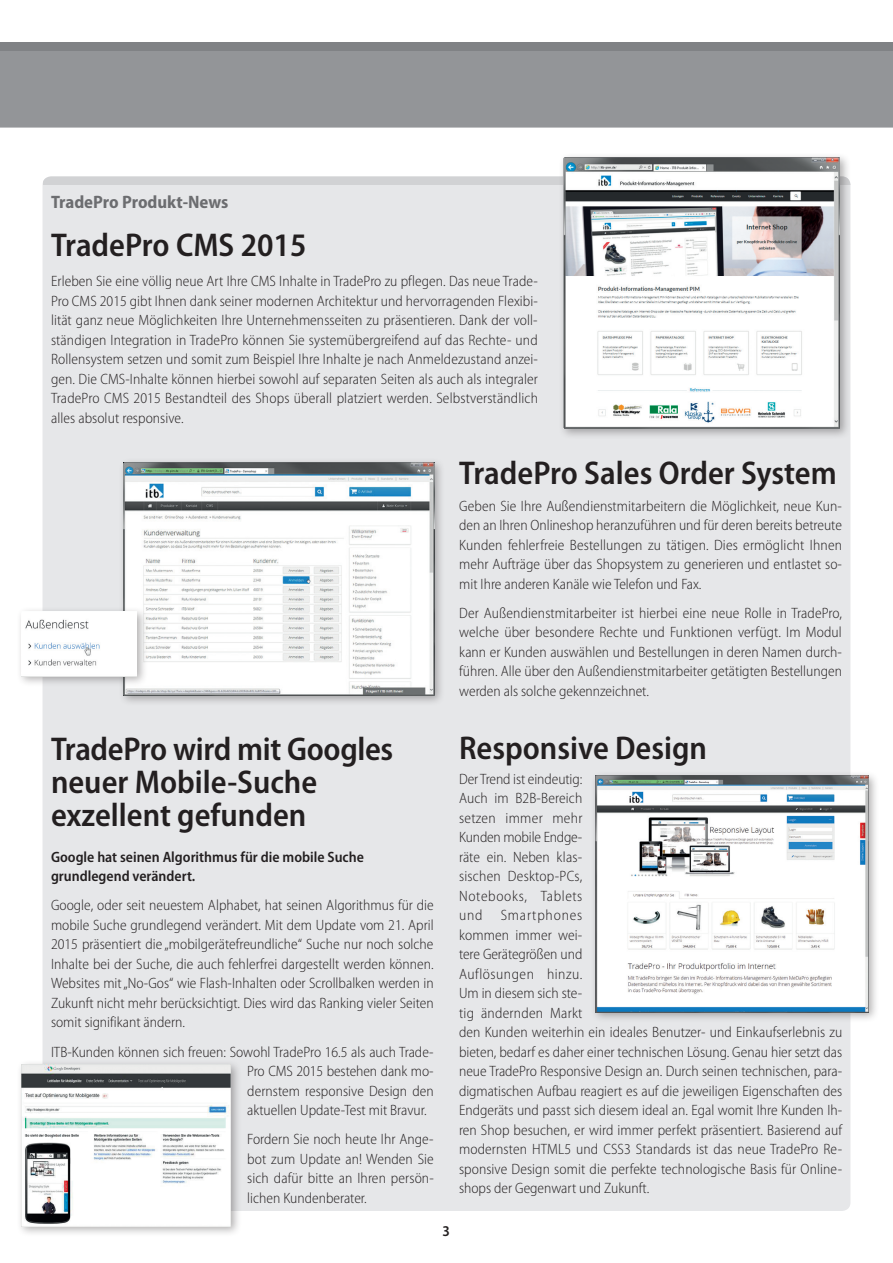
<style>
.page{position:relative;width:893px;height:1263px;background:#fff}
.page>*{position:absolute;margin:0;border:0;box-sizing:border-box;transform-origin:0 0}
.t1{font:600 semi-condensed 33px/33px "Myriad Pro";color:#231f20}
.t2{font:700 semi-condensed 18px "Myriad Pro";letter-spacing:-.005em;color:#6c6d70}
.t3{font:300 semi-condensed 15px/19.5px "Myriad Pro";color:#231f20;text-align:justify}
.t4{font:600 semi-condensed 15px/19.5px "Myriad Pro";color:#231f20}
</style>
<div class="page">
<div style="left:0;top:51px;width:893px;height:77px;background:#939598"></div>
<div style="left:0;top:43px;width:893px;height:8px;background:#808285"></div>
<div style="left:43px;top:176px;width:807px;height:1035px;background:#e6e7e9;border-radius:9px"></div>
<div style="left:43px;top:176px;width:807px;height:8px;background:#d1d2d4"></div>
<div style="left:559px;top:152px;width:292px;height:287px;background:#231f20;opacity:.35"></div>
<img style="left:564px;top:157px;width:276px;height:271px">
<div style="left:118px;top:458px;width:328px;height:248px;background:#231f20;opacity:.35"></div>
<img style="left:124px;top:463px;width:310px;height:232px">
<div style="left:16px;top:607px;width:132px;height:81px;background:#231f20;opacity:.35"></div>
<img style="left:21px;top:612px;width:116px;height:64px">
<div style="left:590px;top:771px;width:289px;height:252px;background:#231f20;opacity:.35"></div>
<img style="left:595px;top:776px;width:273px;height:236px">
<div style="left:16px;top:1059px;width:225px;height:178px;background:#231f20;opacity:.35"></div>
<img style="left:21px;top:1064px;width:209px;height:162px">
<p class="t2" style="left:51px;top:192px;width:179px">TradePro Produkt-News</p>
<h1 class="t1" style="left:51px;top:229px;width:257px">TradePro CMS 2015</h1>
<p class="t3" style="left:51px;top:272px;width:488px">Erleben Sie eine völlig neue Art Ihre CMS Inhalte in TradePro zu pflegen. Das neue Trade-Pro CMS 2015 gibt Ihnen dank seiner modernen Architektur und hervorragenden Flexibi&shy;lität ganz neue Möglichkeiten Ihre Unternehmensseiten zu präsentieren. Dank der voll&shy;ständigen Integration in TradePro können Sie systemübergreifend auf das Rechte- und Rollensystem setzen und somit zum Beispiel Ihre Inhalte je nach Anmeldezustand anzei&shy;gen. Die CMS-Inhalte können hierbei sowohl auf separaten Seiten als auch als integraler TradePro CMS 2015 Bestandteil des Shops überall platziert werden. Selbstverständlich alles absolut responsive.</p>
<h1 class="t1" style="left:459px;top:457px;width:379px">TradePro Sales Order System</h1>
<p class="t3" style="left:459px;top:496px;width:384px">Geben Sie Ihre Außendienstmitarbeitern die Möglichkeit, neue Kun&shy;den an Ihren Onlineshop heranzuführen und für deren bereits betreute Kunden fehlerfreie Bestellungen zu tätigen. Dies ermöglicht Ihnen mehr Aufträge über das Shopsystem zu generieren und entlastet so&shy;mit Ihre anderen Kanäle wie Telefon und Fax.</p>
<p class="t3" style="left:459px;top:603px;width:384px">Der Außendienstmitarbeiter ist hierbei eine neue Rolle in TradePro, welche über besondere Rechte und Funktionen verfügt. Im Modul kann er Kunden auswählen und Bestellungen in deren Namen durch&shy;führen. Alle über den Außendienstmitarbeiter getätigten Bestellungen werden als solche gekennzeichnet.</p>
<h1 class="t1" style="left:51px;top:733px;width:344px">TradePro wird mit Googles neuer Mobile-Suche exzellent gefunden</h1>
<p class="t4" style="left:51px;top:847px;width:314px">Google hat seinen Algorithmus für die mobile Suche grundlegend verändert.</p>
<p class="t3" style="left:51px;top:896px;width:384px">Google, oder seit neuestem Alphabet, hat seinen Algorithmus für die mobile Suche grundlegend verändert. Mit dem Update vom 21. April 2015 präsentiert die „mobilgerätefreundliche“ Suche nur noch solche Inhalte bei der Suche, die auch fehlerfrei dargestellt werden können.<br>Websites mit „No-Gos“ wie Flash-Inhalten oder Scrollbalken werden in Zukunft nicht mehr berücksichtigt. Dies wird das Ranking vieler Seiten somit signifikant ändern.</p>
<p class="t3" style="left:247px;top:1042px;width:188px;text-indent:-196px">ITB-Kunden können sich freuen: Sowohl TradePro 16.5 als auch Trade-Pro CMS 2015 bestehen dank mo&shy;dernstem responsive Design den aktuellen Update-Test mit Bravur.</p>
<p class="t3" style="left:247px;top:1130px;width:188px">Fordern Sie noch heute Ihr Ange&shy;bot zum Update an! Wenden Sie sich dafür bitte an Ihren persön&shy;lichen Kundenberater.</p>
<p class="t4" style="left:442px;top:1221px;width:9px">3</p>
<h1 class="t1" style="left:459px;top:731px;width:249px">Responsive Design</h1>
<p class="t3" style="left:459px;top:769px;width:385px;text-align:left">Der Trend ist eindeutig:<br>Auch im B2B-Bereich<br>setzen immer mehr<br>Kunden mobile Endge-<br>räte ein. Neben klas-<br>sischen Desktop-PCs,<br>Notebooks, Tablets<br>und Smartphones<br>kommen immer wei-<br>tere Gerätegrößen und<br>Auflösungen hinzu.<br>Um in diesem sich ste-<br>tig ändernden Markt<br>den Kunden weiterhin ein ideales Benutzer- und Einkaufserlebnis zu bieten, bedarf es daher einer technischen Lösung. Genau hier setzt das neue TradePro Responsive Design an. Durch seinen technischen, para&shy;digmatischen Aufbau reagiert es auf die jeweiligen Eigenschaften des Endgeräts und passt sich diesem ideal an. Egal womit Ihre Kunden Ih&shy;ren Shop besuchen, er wird immer perfekt präsentiert. Basierend auf modernsten HTML5 und CSS3 Standards ist das neue TradePro Re&shy;sponsive Design somit die perfekte technologische Basis für Online&shy;shops der Gegenwart und Zukunft.</p>
</div>
